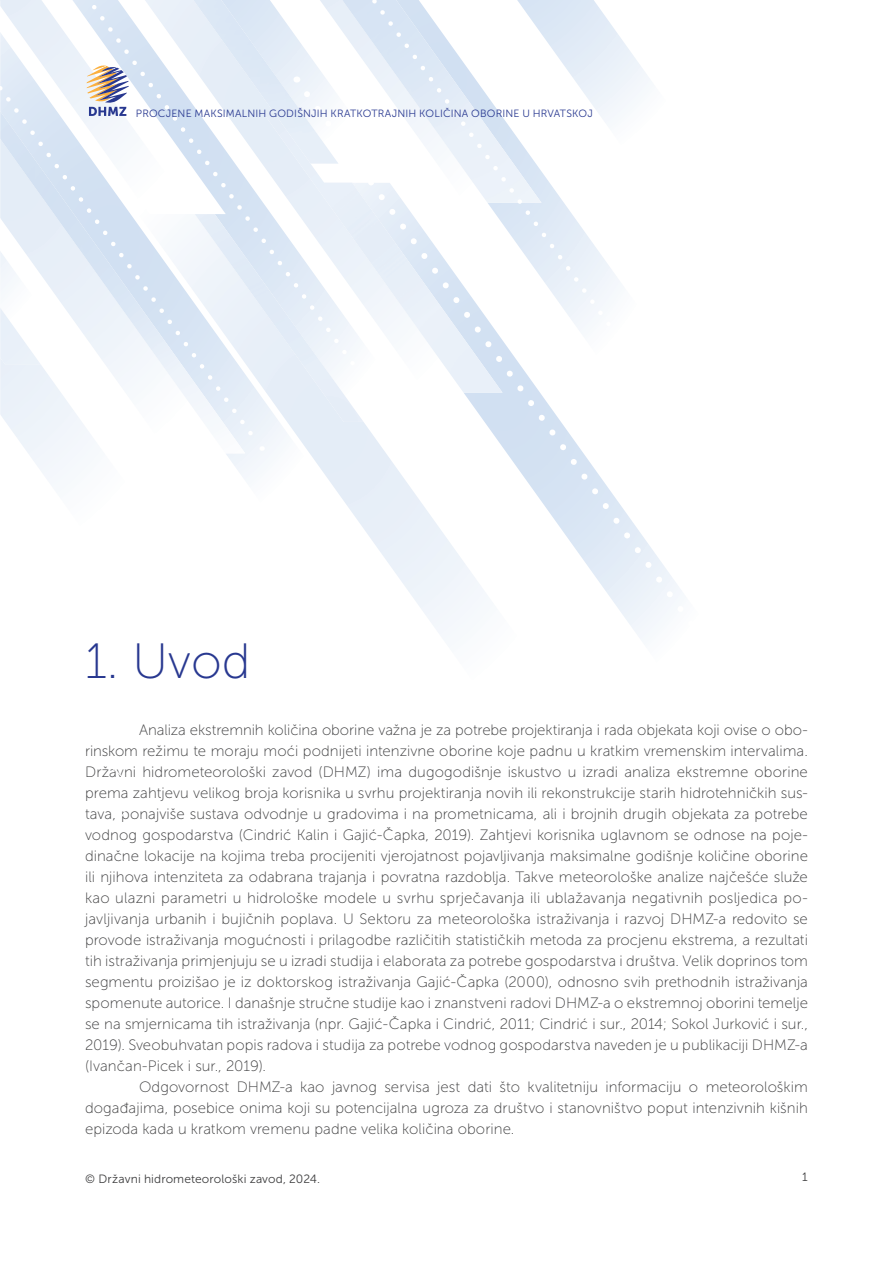
<style>
.page{position:relative;width:893px;height:1263px;background:#fff}
.page>*{position:absolute;margin:0;border:0;box-sizing:border-box;transform-origin:0 0}
.t1{font:49.5px "Museo Sans 100";color:#283890}
.t2{font:15px/21px "Museo Sans 100";letter-spacing:.005em;color:#3e3e3f;text-align:justify}
.t3{font:12px "Museo Sans 300";letter-spacing:.01em;color:#3e3e3f}
.t4{font:10.5px "Museo Sans 300";letter-spacing:.02em;color:#283890}
</style>
<div class="page">
<svg style="left:638px;top:63px;width:12px;height:23px"></svg>
<svg style="left:226px;top:422px;width:73px;height:57px"></svg>
<img style="left:264px;top:393px;width:35px;height:29px">
<svg style="left:28px;top:453px;width:50px;height:27px"></svg>
<div style="left:63px;top:764px;width:66px;height:65px;border:1px solid #fff;border-radius:50%"></div>
<svg style="left:299px;top:86px;width:383px;height:553px"></svg>
<svg style="left:264px;top:0;width:374px;height:362px"></svg>
<svg style="left:0;top:0;width:264px;height:449px"></svg>
<svg style="left:0;top:0;width:195px;height:214px"></svg>
<p class="t4" style="left:136px;top:107px;width:458px">PROCJENE MAKSIMALNIH GODIŠNJIH KRATKOTRAJNIH KOLIČINA OBORINE U HRVATSKOJ</p>
<p class="t1" style="left:85px;top:635px;width:167px">1. Uvod</p>
<p class="t2" style="left:85px;top:719px;width:724px;text-indent:54px">Analiza ekstremnih količina oborine važna je za potrebe projektiranja i rada objekata koji ovise o obo&shy;rinskom režimu te moraju moći podnijeti intenzivne oborine koje padnu u kratkim vremenskim intervalima.<br>Državni hidrometeorološki zavod (DHMZ) ima dugogodišnje iskustvo u izradi analiza ekstremne oborine prema zahtjevu velikog broja korisnika u svrhu projektiranja novih ili rekonstrukcije starih hidrotehničkih sus&shy;tava, ponajviše sustava odvodnje u gradovima i na prometnicama, ali i brojnih drugih objekata za potrebe vodnog gospodarstva (Cindrić Kalin i Gajić-Čapka, 2019). Zahtjevi korisnika uglavnom se odnose na poje&shy;dinačne lokacije na kojima treba procijeniti vjerojatnost pojavljivanja maksimalne godišnje količine oborine ili njihova intenziteta za odabrana trajanja i povratna razdoblja. Takve meteorološke analize najčešće služe kao ulazni parametri u hidrološke modele u svrhu sprječavanja ili ublažavanja negativnih posljedica po&shy;javljivanja urbanih i bujičnih poplava. U Sektoru za meteorološka istraživanja i razvoj DHMZ-a redovito se provode istraživanja mogućnosti i prilagodbe različitih statističkih metoda za procjenu ekstrema, a rezultati tih istraživanja primjenjuju se u izradi studija i elaborata za potrebe gospodarstva i društva. Velik doprinos tom segmentu proizišao je iz doktorskog istraživanja Gajić-Čapka (2000), odnosno svih prethodnih istraživanja spomenute autorice. I današnje stručne studije kao i znanstveni radovi DHMZ-a o ekstremnoj oborini temelje se na smjernicama tih istraživanja (npr. Gajić-Čapka i Cindrić, 2011; Cindrić i sur., 2014; Sokol Jurković i sur., 2019). Sveobuhvatan popis radova i studija za potrebe vodnog gospodarstva naveden je u publikaciji DHMZ-a (Ivančan-Picek i sur., 2019).</p>
<p class="t2" style="left:85px;top:1076px;width:724px;text-indent:54px">Odgovornost DHMZ-a kao javnog servisa jest dati što kvalitetniju informaciju o meteorološkim događajima, posebice onima koji su potencijalna ugroza za društvo i stanovništvo poput intenzivnih kišnih epizoda kada u kratkom vremenu padne velika količina oborine.</p>
<p class="t3" style="left:85px;top:1172px;width:236px">© Državni hidrometeorološki zavod, 2024.</p>
<p class="t3" style="left:802px;top:1170px;width:7px">1</p>
</div>
